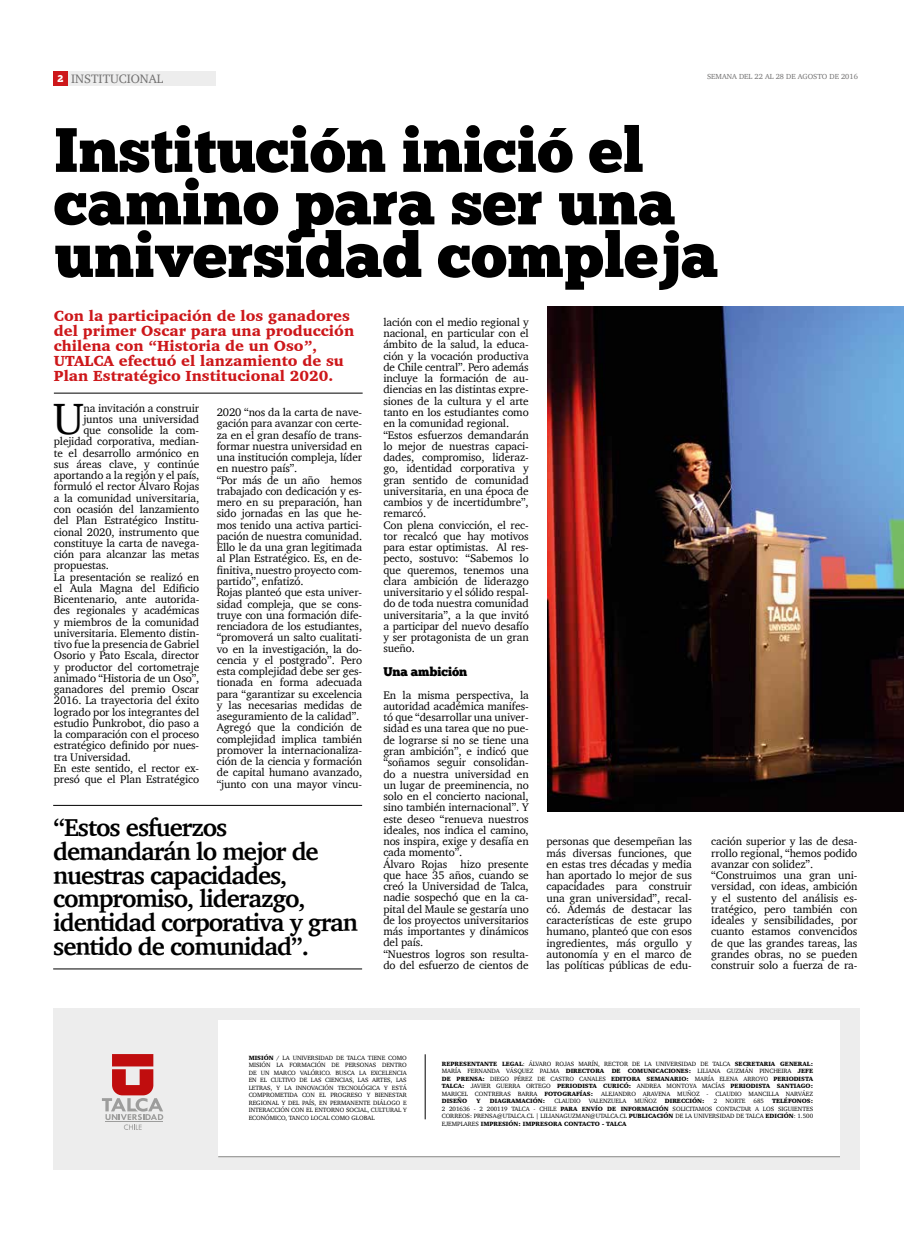
<style>
.page{position:relative;width:904px;height:1241px;background:#fff}
.page>*{position:absolute;margin:0;border:0;box-sizing:border-box;transform-origin:0 0}
.t1{font:62.5px/52.5px "Chunk Five Ex";color:#000}
.t2{font:44.75px "Charter";color:#000}
.t3{font:700 25px/23.8px "Charter";letter-spacing:-.04em;color:#000}
.t4{font:900 15px/15px "Charter";color:#cd171a}
.t5{font:12.5px "Charter";color:#706f6f}
.t6{font:12.5px "Chunk Five Ex";letter-spacing:-.01em;color:#000}
.t7{font:11.25px/11.2px "Charter";letter-spacing:-.01em;color:#000}
.t8{font:7.5px "Charter";color:#706f6f}
.t9{font:6.25px/7.5px "Charter";color:#000;text-align:justify}
.t10{font:900 6.25px "Charter";color:#000}
.s1{font-family:"Chunk Five Ex";font-size:10px;color:#fff}
.s2{font-weight:900}
</style>
<div class="page">
<div style="left:53px;top:71px;width:15px;height:15px;background:#cd171a"></div>
<div style="left:69px;top:71px;width:147px;height:15px;background:#ededed"></div>
<div style="left:53px;top:1008px;width:806px;height:161px;background:#ededed"></div>
<div style="left:218px;top:1020px;width:622px;height:136px;background:#fff"></div>
<hr style="left:425px;top:1054px;width:1px;height:65px;background:#000">
<svg style="left:102px;top:1054px;width:61px;height:75px"></svg>
<hr style="left:105px;top:1121px;width:58px;height:1px;background:#9d9d9c">
<hr style="left:218px;top:1155px;width:622px;height:2px;background:#9d9d9c">
<hr style="left:54px;top:393px;width:308px;height:1px;background:#000">
<hr style="left:53px;top:968px;width:309px;height:1px;background:#000">
<hr style="left:53px;top:805px;width:309px;height:1px;background:#000">
<img style="left:547px;top:306px;width:357px;height:505px">
<p class="t5" style="left:58px;top:68px;width:107px"><span class="s1">2</span> INSTITUCIONAL</p>
<p class="t8" style="left:707px;top:70px;width:152px">SEMANA DEL 22 AL 28 DE AGOSTO DE 2016</p>
<h1 class="t1" style="left:54px;top:122px;width:665px">Institución inició el camino para ser una universidad compleja</h1>
<h3 class="t4" style="left:54px;top:307px;width:302px">Con la participación de los ganadores del primer Oscar para una producción chilena con “Historia de un Oso”, UTALCA efectuó el lanzamiento de su Plan Estratégico Institucional 2020.</h3>
<h2 class="t2" style="left:53px;top:380px;width:33px">U</h2>
<p class="t7" style="left:83px;top:402px;width:117px">na invitación a construir</p>
<p class="t7" style="left:383px;top:316px;width:147px">lación con el medio regional y nacional, en particular con el ámbito de la salud, la educa&shy;ción y la vocación productiva de Chile central”. Pero además incluye la formación de au&shy;diencias en las distintas expre&shy;siones de la cultura y el arte tanto en los estudiantes como en la comunidad regional. “Estos esfuerzos demandarán lo mejor de nuestras capaci&shy;dades, compromiso, lideraz&shy;go, identidad corporativa y gran sentido de comunidad universitaria, en una época de cambios y de incertidumbre”, remarcó.<br>Con plena convicción, el rec&shy;tor recalcó que hay motivos para estar optimistas. Al res&shy;pecto, sostuvo: “Sabemos lo que queremos, tenemos una clara ambición de liderazgo universitario y el sólido respal&shy;do de toda nuestra comunidad universitaria”, a la que invitó a participar del nuevo desafío y ser protagonista de un gran sueño.</p>
<p class="t6" style="left:383px;top:662px;width:85px">Una ambición</p>
<p class="t7" style="left:383px;top:689px;width:147px">En la misma perspectiva, la autoridad académica manifes&shy;tó que “desarrollar una univer&shy;sidad es una tarea que no pue&shy;de lograrse si no se tiene una gran ambición”, e indicó que “soñamos seguir consolidan&shy;do a nuestra universidad en un lugar de preeminencia, no solo en el concierto nacional, sino también internacional”. Y este deseo “renueva nuestros ideales, nos indica el camino, nos inspira, exige y desafía en cada momento”.<br>Álvaro Rojas hizo presente que hace 35 años, cuando se creó la Universidad de Talca, nadie sospechó que en la ca&shy;pital del Maule se gestaría uno de los proyectos universitarios más importantes y dinámicos del país.<br>“Nuestros logros son resulta&shy;do del esfuerzo de cientos de</p>
<p class="t7" style="left:217px;top:406px;width:147px">2020 “nos da la carta de nave&shy;gación para avanzar con certe&shy;za en el gran desafío de trans&shy;formar nuestra universidad en una institución compleja, líder en nuestro país”.<br>“Por más de un año hemos trabajado con dedicación y es&shy;mero en su preparación, han sido jornadas en las que he&shy;mos tenido una activa partici&shy;pación de nuestra comunidad.<br>Ello le da una gran legitimada al Plan Estratégico. Es, en de&shy;finitiva, nuestro proyecto com&shy;partido”, enfatizó.<br>Rojas planteó que esta univer&shy;sidad compleja, que se cons&shy;truye con una formación dife&shy;renciadora de los estudiantes, “promoverá un salto cualitati&shy;vo en la investigación, la do&shy;cencia y el postgrado”. Pero esta complejidad debe ser ges&shy;tionada en forma adecuada para “garantizar su excelencia y las necesarias medidas de aseguramiento de la calidad”.<br>Agregó que la condición de complejidad implica también promover la internacionaliza&shy;ción de la ciencia y formación de capital humano avanzado, “junto con una mayor vincu-</p>
<p class="t7" style="left:83px;top:413px;width:117px">juntos una universidad</p>
<p class="t7" style="left:83px;top:424px;width:117px">que consolide la com-</p>
<p class="t7" style="left:54px;top:436px;width:147px">plejidad corporativa, median-</p>
<p class="t7" style="left:54px;top:447px;width:147px">te el desarrollo armónico en</p>
<p class="t7" style="left:54px;top:458px;width:147px">sus áreas clave, y continúe</p>
<p class="t7" style="left:54px;top:469px;width:147px">aportando a la región y el país,</p>
<p class="t7" style="left:54px;top:481px;width:147px">formuló el rector Álvaro Rojas</p>
<p class="t7" style="left:54px;top:492px;width:147px">a la comunidad universitaria,</p>
<p class="t7" style="left:54px;top:503px;width:147px">con ocasión del lanzamiento</p>
<p class="t7" style="left:54px;top:514px;width:147px">del Plan Estratégico Institu-</p>
<p class="t7" style="left:54px;top:526px;width:147px">cional 2020, instrumento que</p>
<p class="t7" style="left:54px;top:537px;width:147px">constituye la carta de navega-</p>
<p class="t7" style="left:54px;top:548px;width:147px">ción para alcanzar las metas</p>
<p class="t7" style="left:54px;top:559px;width:57px">propuestas.</p>
<p class="t7" style="left:54px;top:571px;width:147px">La presentación se realizó en</p>
<p class="t7" style="left:54px;top:582px;width:147px">el Aula Magna del Edificio</p>
<p class="t7" style="left:54px;top:593px;width:147px">Bicentenario, ante autorida-</p>
<p class="t7" style="left:54px;top:604px;width:147px">des regionales y académicas</p>
<p class="t7" style="left:54px;top:616px;width:147px">y miembros de la comunidad</p>
<p class="t7" style="left:54px;top:627px;width:147px">universitaria. Elemento distin-</p>
<p class="t7" style="left:54px;top:638px;width:147px">tivo fue la presencia de Gabriel</p>
<p class="t7" style="left:54px;top:649px;width:147px">Osorio y Pato Escala, director</p>
<p class="t7" style="left:54px;top:661px;width:147px">y productor del cortometraje</p>
<p class="t7" style="left:54px;top:672px;width:147px">animado “Historia de un Oso”,</p>
<p class="t7" style="left:54px;top:683px;width:147px">ganadores del premio Oscar</p>
<p class="t7" style="left:54px;top:694px;width:147px">2016. La trayectoria del éxito</p>
<p class="t7" style="left:54px;top:706px;width:147px">logrado por los integrantes del</p>
<p class="t7" style="left:54px;top:717px;width:147px">estudio Punkrobot, dio paso a</p>
<p class="t7" style="left:54px;top:728px;width:147px">la comparación con el proceso</p>
<p class="t7" style="left:54px;top:739px;width:147px">estratégico definido por nues-</p>
<p class="t7" style="left:54px;top:751px;width:79px">tra Universidad.</p>
<p class="t7" style="left:54px;top:762px;width:147px">En este sentido, el rector ex-</p>
<p class="t7" style="left:54px;top:773px;width:147px">presó que el Plan Estratégico</p>
<h3 class="t3" style="left:53px;top:815px;width:306px">“Estos esfuerzos demandarán lo mejor de nuestras capacidades, compromiso, liderazgo, identidad corporativa y gran sentido de comunidad”.</h3>
<p class="t7" style="left:546px;top:835px;width:147px;text-align:justify">personas que desempeñan las más diversas funciones, que en estas tres décadas y media han aportado lo mejor de sus capacidades para construir una gran universidad”, recal&shy;có. Además de destacar las características de este grupo humano, planteó que con esos ingredientes, más orgullo y autonomía y en el marco de las políticas públicas de edu-</p>
<p class="t7" style="left:711px;top:835px;width:148px">cación superior y las de desa&shy;rrollo regional, “hemos podido avanzar con solidez”. “Construimos una gran uni&shy;versidad, con ideas, ambición y el sustento del análisis es&shy;tratégico, pero también con ideales y sensibilidades, por cuanto estamos convencidos de que las grandes tareas, las grandes obras, no se pueden construir solo a fuerza de ra-</p>
<p class="t9" style="left:249px;top:1053px;width:160px"><span class="s2">MISIÓN</span> / LA UNIVERSIDAD DE TALCA TIENE COMO MISIÓN LA FORMACIÓN DE PERSONAS DENTRO DE UN MARCO VALÓRICO. BUSCA LA EXCELENCIA EN EL CULTIVO DE LAS CIENCIAS, LAS ARTES, LAS LETRAS, Y LA INNOVACIÓN TECNOLÓGICA Y ESTÁ COMPROMETIDA CON EL PROGRESO Y BIENESTAR REGIONAL Y DEL PAÍS, EN PERMANENTE DIÁLOGO E INTERACCIÓN CON EL ENTORNO SOCIAL, CULTURAL Y ECONÓMICO, TANCO LOCAL COMO GLOBAL</p>
<p class="t9" style="left:442px;top:1059px;width:373px"><span class="s2">REPRESENTANTE LEGAL</span>: ÁLVARO ROJAS MARÍN, RECTOR DE LA UNIVERSIDAD DE TALCA <span class="s2">SECRETARIA GENERAL:<br></span>MARÍA FERNANDA VÁSQUEZ PALMA <span class="s2">DIRECTORA DE COMUNICACIONES:</span> LILIANA GUZMÁN PINCHEIRA <span class="s2">JEFE DE PRENSA:</span> DIEGO PÉREZ DE CASTRO CANALES <span class="s2">EDITORA SEMANARIO:</span> MARÍA ELENA ARROYO <span class="s2">PERIODISTA TALCA:</span> JAVIER GUERRA ORTEGO <span class="s2">PERIODISTA CURICÓ:</span> ANDREA MONTOYA MACÍAS <span class="s2">PERIODISTA SANTIAGO:<br></span>MARICEL CONTRERAS BARRA <span class="s2">FOTOGRAFÍAS:</span></p>
<p class="t9" style="left:601px;top:1089px;width:213px">ALEJANDRO ARAVENA MUÑOZ - CLAUDIO MANCILLA NARVÁEZ</p>
<p class="t10" style="left:442px;top:1096px;width:27px">DISEÑO</p>
<p class="t10" style="left:476px;top:1096px;width:6px">Y</p>
<p class="t10" style="left:490px;top:1096px;width:57px">DIAGRAMACIÓN:</p>
<p class="t9" style="left:554px;top:1096px;width:28px">CLAUDIO</p>
<p class="t9" style="left:589px;top:1096px;width:39px">VALENZUELA</p>
<p class="t9" style="left:634px;top:1096px;width:24px">MUÑOZ</p>
<p class="t10" style="left:665px;top:1096px;width:41px">DIRECCIÓN:</p>
<p class="t9" style="left:714px;top:1096px;width:5px">2</p>
<p class="t9" style="left:725px;top:1096px;width:22px">NORTE</p>
<p class="t9" style="left:753px;top:1096px;width:12px">685</p>
<p class="t9" style="left:442px;top:1096px;width:373px;text-indent:330px"><span class="s2">TELÉFONOS:<br></span>2 201636 - 2 200119 TALCA - CHILE <span class="s2">PARA ENVÍO DE INFORMACIÓN</span> SOLICITAMOS CONTACTAR A LOS SIGUIENTES CORREOS: PRENSA@UTALCA.CL | LILIANAGUZMAN@UTALCA.CL <span class="s2">PUBLICACIÓN</span> DE LA UNIVERSIDAD DE TALCA <span class="s2">EDICIÓN</span>: 1.500<br>EJEMPLARES <span class="s2">IMPRESIÓN: IMPRESORA CONTACTO - TALCA</span></p>
</div>
